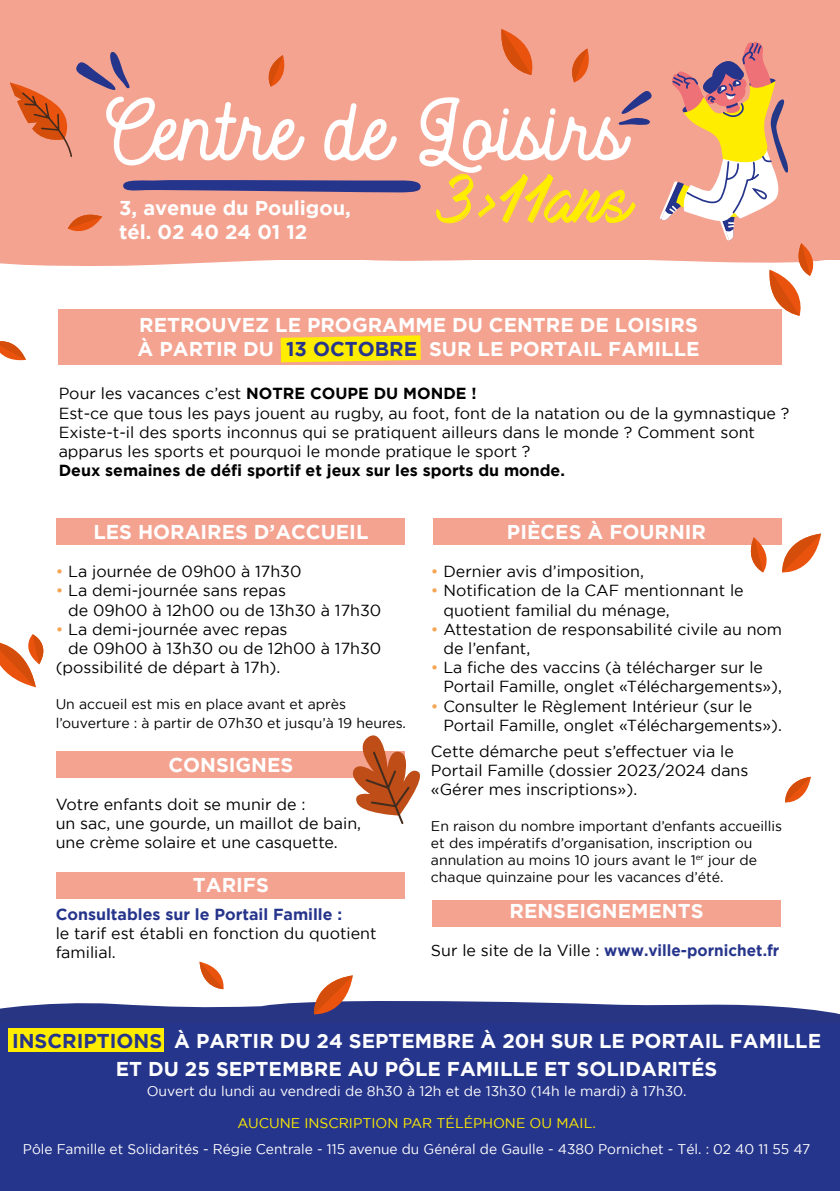
<style>
.page{position:relative;width:840px;height:1191px;background:#fff}
.page>*{position:absolute;margin:0;border:0;box-sizing:border-box;transform-origin:0 0}
.t1{font:81.2px "Autoguard";color:#fff}
.t2{font:59.4px "Mark My Words";color:#ffed00}
.t3{font:700 20px/24px "Gotham";color:#fff}
.t4{font:16px/19.2px "Gotham";color:#000}
.t5{font:700 16px "Gotham";color:#000}
.t6{font:700 16px "Gotham";color:#26358c;scale:.96 1}
.t7{font:700 16px "Gotham";color:#26358c}
.t8{font:14px/16.8px "Gotham";color:#000}
.t9{font:14px "Gotham";color:#fff}
.t10{font:14px "Gotham";color:#ffed00}
.s1{color:#26358c}
.s2{font-weight:700}
.s3{color:#f6a451}
.s4{font-weight:400;color:#000}
</style>
<div class="page">
<div style="left:56px;top:518px;width:348px;height:27px;background:#f4a391"></div>
<div style="left:56px;top:751px;width:348px;height:27px;background:#f4a391"></div>
<div style="left:56px;top:871px;width:348px;height:27px;background:#f4a391"></div>
<div style="left:433px;top:518px;width:348px;height:27px;background:#f4a391"></div>
<div style="left:432px;top:900px;width:348px;height:26px;background:#f4a391"></div>
<div style="left:0;top:0;width:839px;height:259px;background:#f4a391"></div>
<div style="left:0;top:1024px;width:839px;height:167px;background:#26358c"></div>
<div style="left:8px;top:1028px;width:156px;height:24px;background:#ffed00"></div>
<div style="left:59px;top:309px;width:722px;height:55px;background:#f4a391"></div>
<svg style="left:280px;top:335px;width:140px;height:27px"></svg>
<svg style="left:781px;top:533px;width:39px;height:40px"></svg>
<svg style="left:750px;top:537px;width:17px;height:35px"></svg>
<svg style="left:0;top:341px;width:26px;height:20px"></svg>
<svg style="left:785px;top:776px;width:25px;height:27px"></svg>
<svg style="left:0;top:961px;width:839px;height:63px"></svg>
<svg style="left:0;top:634px;width:44px;height:53px"></svg>
<svg style="left:352px;top:735px;width:68px;height:89px"></svg>
<svg style="left:0;top:29px;width:839px;height:287px"></svg>
<h1 class="t1" style="left:106px;top:80px;width:520px">Centre de Loisirs</h1>
<h2 class="t2" style="left:442px;top:168px;width:190px">3&gt;11ans</h2>
<p class="t3" style="left:119px;top:196px;width:233px">3, avenue du Pouligou, tél. 02 40 24 01 12</p>
<p class="t3" style="left:137px;top:312px;width:563px">RETROUVEZ LE PROGRAMME DU CENTRE DE LOISIRS<br>À PARTIR DU <span class="s1">13 OCTOBRE</span> SUR LE PORTAIL FAMILLE</p>
<p class="t4" style="left:59px;top:384px;width:732px">Pour les vacances c’est <span class="s2">NOTRE COUPE DU MONDE !<br></span>Est-ce que tous les pays jouent au rugby, au foot, font de la natation ou de la gymnastique ?<br>Existe-t-il des sports inconnus qui se pratiquent ailleurs dans le monde ? Comment sont apparus les sports et pourquoi le monde pratique le sport ?</p>
<p class="t5" style="left:59px;top:461px;width:507px">Deux semaines de défi sportif et jeux sur les sports du monde.</p>
<p class="t3" style="left:93px;top:519px;width:276px">LES HORAIRES D’ACCUEIL</p>
<p class="t4" style="left:56px;top:561px;width:247px"><span class="s3">•</span> La journée de 09h00 à 17h30</p>
<p class="t4" style="left:68px;top:581px;width:314px;text-indent:-12px"><span class="s3">•</span> La demi-journée sans repas<br>de 09h00 à 12h00 ou de 13h30 à 17h30</p>
<p class="t4" style="left:56px;top:619px;width:233px"><span class="s3">•</span> La demi-journée avec repas</p>
<p class="t4" style="left:68px;top:638px;width:314px">de 09h00 à 13h30 ou de 12h00 à 17h30</p>
<p class="t4" style="left:56px;top:657px;width:226px">(possibilité de départ à 17h).</p>
<p class="t8" style="left:56px;top:694px;width:352px;line-height:19.2px">Un accueil est mis en place avant et après l’ouverture : à partir de 07h30 et jusqu’à 19 heures.</p>
<p class="t3" style="left:168px;top:752px;width:126px">CONSIGNES</p>
<p class="t4" style="left:56px;top:794px;width:307px">Votre enfants doit se munir de :<br>un sac, une gourde, un maillot de bain, une crème solaire et une casquette.</p>
<p class="t3" style="left:193px;top:872px;width:77px">TARIFS</p>
<p class="t7" style="left:56px;top:904px;width:288px">Consultables sur le Portail Famille :</p>
<p class="t4" style="left:56px;top:923px;width:322px">le tarif est établi en fonction du quotient familial.</p>
<p class="t3" style="left:506px;top:519px;width:200px">PIÈCES À FOURNIR</p>
<p class="t4" style="left:430px;top:561px;width:214px"><span class="s3">•</span> Dernier avis d’imposition,</p>
<p class="t4" style="left:443px;top:581px;width:301px;text-indent:-12px"><span class="s3">•</span> Notification de la CAF mentionnant le quotient familial du ménage,</p>
<p class="t4" style="left:443px;top:619px;width:340px;text-indent:-12px"><span class="s3">•</span> Attestation de responsabilité civile au nom de l’enfant,</p>
<p class="t4" style="left:443px;top:657px;width:340px;text-indent:-12px"><span class="s3">•</span> La fiche des vaccins (à télécharger sur le<br>Portail Famille, onglet «Téléchargements»),</p>
<p class="t4" style="left:443px;top:696px;width:340px;text-indent:-12px"><span class="s3">•</span> Consulter le Règlement Intérieur (sur le<br>Portail Famille, onglet «Téléchargements»).</p>
<p class="t4" style="left:430px;top:741px;width:319px">Cette démarche peut s’effectuer via le<br>Portail Famille (dossier 2023/2024 dans «Gérer mes inscriptions»).</p>
<p class="t8" style="left:430px;top:817px;width:352px">En raison du nombre important d’enfants accueillis et des impératifs d’organisation, inscription ou annulation au moins 10 jours avant le 1<sup>er</sup> jour de chaque quinzaine pour les vacances d’été.</p>
<p class="t3" style="left:509px;top:898px;width:195px">RENSEIGNEMENTS</p>
<p class="t6" style="left:430px;top:941px;width:364px"><span class="s4">Sur le site de la Ville :</span> www.ville-pornichet.fr</p>
<p class="t3" style="left:12px;top:1026px;width:810px;line-height:28px;text-align:center"><span class="s1">INSCRIPTIONS</span> À PARTIR DU 24 SEPTEMBRE À 20H SUR LE PORTAIL FAMILLE<br>ET DU 25 SEPTEMBRE AU PÔLE FAMILLE ET SOLIDARITÉS</p>
<p class="t9" style="left:147px;top:1083px;width:541px">Ouvert du lundi au vendredi de 8h30 à 12h et de 13h30 (14h le mardi) à 17h30.</p>
<p class="t10" style="left:237px;top:1115px;width:360px">AUCUNE INSCRIPTION PAR TÉLÉPHONE OU MAIL.</p>
<p class="t9" style="left:23px;top:1141px;width:788px">Pôle Famille et Solidarités - Régie Centrale - 115 avenue du Général de Gaulle - 4380 Pornichet - Tél. : 02 40 11 55 47</p>
</div>
